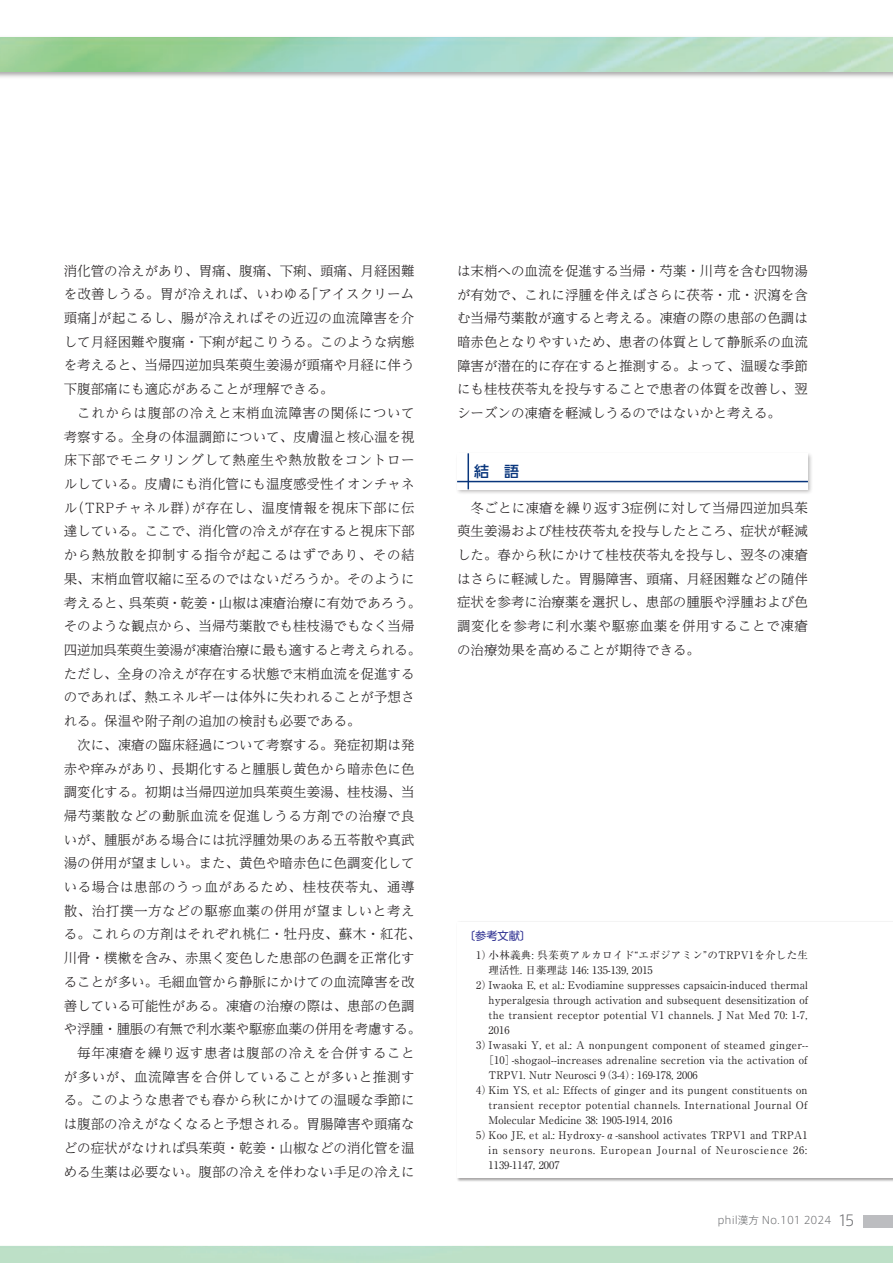
<style>
.page{position:relative;width:893px;height:1263px;background:#fff}
.page>*{position:absolute;margin:0;border:0;box-sizing:border-box;transform-origin:0 0}
.t1{font:500 15px "UD Shin Go Pr 6";color:#08357c}
.t2{font:300 13.5px/23.7px "UD Reimin Pr 6";color:#231f20;text-align:justify}
.t3{font:11.25px "UD Shin Go Pr 6";color:#2e3092}
.t4{font:10.5px "Ryumin Pr 6";letter-spacing:.02em;color:#231f20}
.t5{font:10.5px "Ryumin Pr 6";color:#231f20}
.t6{font:10.5px "Ryumin Pr 6";letter-spacing:.04em;color:#231f20}
.t7{font:10.5px "Ryumin Pr 6";letter-spacing:.075em;color:#231f20}
.t8{font:300 10.5px "Axis Std";color:#6c6d70}
.s1{font-size:15px}
</style>
<div class="page">
<div style="left:863px;top:1215px;width:30px;height:13px;background:#bcbdc0"></div>
<div style="left:455px;top:451px;width:358px;height:44px;background:#231f20;opacity:.3"></div>
<div style="left:457px;top:453px;width:351px;height:36px;background:#fff"></div>
<hr style="left:467px;top:453px;width:2px;height:36px;background:#08357c">
<hr style="left:457px;top:481px;width:351px;height:1px;background:#08357c">
<p class="t2" style="left:64px;top:258px;width:352px">消化管の冷えがあり、胃痛、腹痛、下痢、頭痛、月経困難を改善しうる。胃が冷えれば、いわゆる「アイスクリーム頭痛」が起こるし、腸が冷えればその近辺の血流障害を介して月経困難や腹痛・下痢が起こりうる。このような病態を考えると、当帰四逆加呉茱萸生姜湯が頭痛や月経に伴う下腹部痛にも適応があることが理解できる。</p>
<p class="t2" style="left:64px;top:400px;width:359px;text-align:left;text-indent:14px">これからは腹部の冷えと末梢血流障害の関係について考察する。全身の体温調節について、皮膚温と核心温を視床下部でモニタリングして熱産生や熱放散をコントロールしている。皮膚にも消化管にも温度感受性イオンチャネル（TRPチャネル群）が存在し、温度情報を視床下部に伝達している。ここで、消化管の冷えが存在すると視床下部から熱放散を抑制する指令が起こるはずであり、その結果、末梢血管収縮に至るのではないだろうか。そのように考えると、呉茱萸・乾姜・山椒は凍瘡治療に有効であろう。そのような観点から、当帰芍薬散でも桂枝湯でもなく当帰四逆加呉茱萸生姜湯が凍瘡治療に最も適すると考えられる。ただし、全身の冷えが存在する状態で末梢血流を促進するのであれば、熱エネルギーは体外に失われることが予想される。保温や附子剤の追加の検討も必要である。</p>
<p class="t2" style="left:64px;top:732px;width:359px;text-align:center">次に、凍瘡の臨床経過について考察する。発症初期は発<br>赤や痒みがあり、長期化すると腫脹し黄色から暗赤色に色調変化する。初期は当帰四逆加呉茱萸生姜湯、桂枝湯、当帰芍薬散などの動脈血流を促進しうる方剤での治療で良いが、腫脹がある場合には抗浮腫効果のある五苓散や真武湯の併用が望ましい。また、黄色や暗赤色に色調変化している場合は患部のうっ血があるため、桂枝茯苓丸、通導散、治打撲一方などの駆瘀血薬の併用が望ましいと考える。これらの方剤はそれぞれ桃仁・牡丹皮、蘇木・紅花、川骨・樸樕を含み、赤黒く変色した患部の色調を正常化することが多い。毛細血管から静脈にかけての血流障害を改善している可能性がある。凍瘡の治療の際は、患部の色調や浮腫・腫脹の有無で利水薬や駆瘀血薬の併用を考慮する。毎年凍瘡を繰り返す患者は腹部の冷えを合併すること<br>が多いが、血流障害を合併していることが多いと推測する。このような患者でも春から秋にかけての温暖な季節には腹部の冷えがなくなると予想される。胃腸障害や頭痛などの症状がなければ呉茱萸・乾姜・山椒などの消化管を温める生薬は必要ない。腹部の冷えを伴わない手足の冷えに</p>
<p class="t2" style="left:457px;top:258px;width:352px">は末梢への血流を促進する当帰・芍薬・川芎を含む四物湯が有効で、これに浮腫を伴えばさらに茯苓・朮・沢瀉を含む当帰芍薬散が適すると考える。凍瘡の際の患部の色調は暗赤色となりやすいため、患者の体質として静脈系の血流障害が潜在的に存在すると推測する。よって、温暖な季節にも桂枝茯苓丸を投与することで患者の体質を改善し、翌シーズンの凍瘡を軽減しうるのではないかと考える。</p>
<p class="t1" style="left:474px;top:459px;width:46px">結　語</p>
<p class="t2" style="left:457px;top:495px;width:352px;text-indent:14px">冬ごとに凍瘡を繰り返す3症例に対して当帰四逆加呉茱萸生姜湯および桂枝茯苓丸を投与したところ、症状が軽減した。春から秋にかけて桂枝茯苓丸を投与し、翌冬の凍瘡はさらに軽減した。胃腸障害、頭痛、月経困難などの随伴症状を参考に治療薬を選択し、患部の腫脹や浮腫および色調変化を参考に利水薬や駆瘀血薬を併用することで凍瘡の治療効果を高めることが期待できる。</p>
<p class="t3" style="left:464px;top:927px;width:69px">〔参考文献〕</p>
<p class="t4" style="left:476px;top:947px;width:333px">1）小林義典: 呉茱萸アルカロイド“エボジアミン”のTRPV1を介した生</p>
<p class="t5" style="left:489px;top:962px;width:166px">理活性. 日薬理誌 146: 135-139, 2015</p>
<p class="t4" style="left:476px;top:977px;width:333px">2）Iwaoka E, et al.: Evodiamine suppresses capsaicin-induced thermal</p>
<p class="t4" style="left:489px;top:992px;width:321px">hyperalgesia through activation and subsequent desensitization of</p>
<p class="t4" style="left:489px;top:1007px;width:320px">the transient receptor potential V1 channels. J Nat Med 70: 1-7,</p>
<p class="t4" style="left:489px;top:1022px;width:22px">2016</p>
<p class="t4" style="left:476px;top:1037px;width:333px">3）Iwasaki Y, et al.: A nonpungent component of steamed ginger--</p>
<p class="t4" style="left:483px;top:1052px;width:326px">［10］-shogaol--increases adrenaline secretion via the activation of</p>
<p class="t5" style="left:489px;top:1067px;width:211px">TRPV1. Nutr Neurosci 9（3-4）: 169-178, 2006</p>
<p class="t4" style="left:476px;top:1082px;width:333px">4）Kim YS, et al.: Effects of ginger and its pungent constituents on</p>
<p class="t6" style="left:489px;top:1097px;width:320px">transient receptor potential channels. International Journal Of</p>
<p class="t5" style="left:489px;top:1112px;width:185px">Molecular Medicine 38: 1905-1914, 2016</p>
<p class="t4" style="left:476px;top:1127px;width:333px">5）Koo JE, et al.: Hydroxy-α-sanshool activates TRPV1 and TRPA1</p>
<p class="t7" style="left:489px;top:1142px;width:320px">in sensory neurons. European Journal of Neuroscience 26:</p>
<p class="t5" style="left:489px;top:1157px;width:73px">1139-1147, 2007</p>
<p class="t8" style="left:717px;top:1213px;width:139px">phil漢方 No.101 2024 <span class="s1">15</span></p>
</div>
